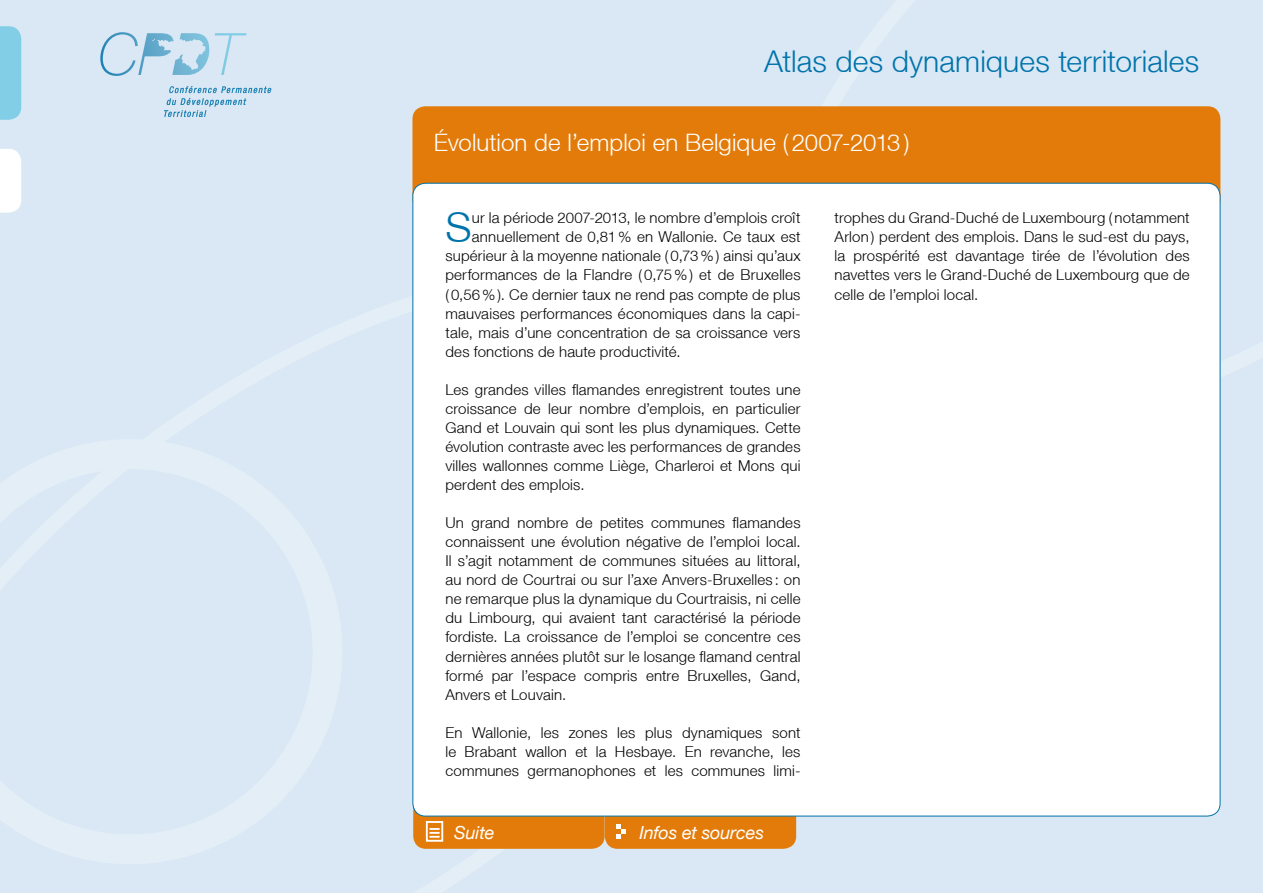
<style>
.page{position:relative;width:1263px;height:893px;background:#d9e8f4}
.page>*{position:absolute;margin:0;border:0;box-sizing:border-box;transform-origin:0 0}
.t1{font:300 41.7px "Helvetica Neue LT";color:#0073ab}
.t2{font:300 30px "Helvetica Neue LT";letter-spacing:.005em;color:#0073ab}
.t3{font:300 24px "Helvetica Neue LT";letter-spacing:.005em;color:#fff}
.t4{font:italic 18px "Helvetica Neue LT";letter-spacing:-.01em;color:#fff}
.t5{font:300 15px/19px "Helvetica Neue LT";letter-spacing:.015em;color:#000;text-align:justify}
</style>
<div class="page">
<svg style="left:164px;top:86px;width:107px;height:31px"></svg>
<svg style="left:215px;top:33px;width:32px;height:42px"></svg>
<svg style="left:100px;top:32px;width:109px;height:44px"></svg>
<div style="left:0;top:26px;width:21px;height:94px;background:#82cee6"></div>
<svg style="left:0;top:149px;width:21px;height:64px"></svg>
<div style="left:412px;top:106px;width:808px;height:107px;background:#e27b0a;border-radius:13px"></div>
<div style="left:605px;top:772px;width:191px;height:77px;background:#e27b0a;border-radius:13px"></div>
<svg style="left:616px;top:824px;width:10px;height:15px"></svg>
<div style="left:413px;top:772px;width:192px;height:77px;background:#e27b0a;border-radius:13px"></div>
<div style="left:426px;top:821px;width:17px;height:21px;border:2px solid #fff"></div>
<svg style="left:429px;top:828px;width:11px;height:10px"></svg>
<div style="left:413px;top:183px;width:807px;height:633px;background:#fff;border-radius:13px"></div>
<h2 class="t2" style="left:764px;top:43px;width:436px">Atlas des dynamiques territoriales</h2>
<h3 class="t3" style="left:434px;top:128px;width:477px">Évolution de l’emploi en Belgique (2007-2013)</h3>
<h1 class="t1" style="left:445px;top:202px;width:28px">S</h1>
<p class="t5" style="left:472px;top:208px;width:330px">ur la période 2007-2013, le nombre d’emplois croît</p>
<p class="t5" style="left:472px;top:227px;width:330px">annuellement de 0,81% en Wallonie. Ce taux est</p>
<p class="t5" style="left:445px;top:246px;width:357px">supérieur à la moyenne nationale (0,73%) ainsi qu’aux</p>
<p class="t5" style="left:445px;top:265px;width:357px">performances de la Flandre (0,75%) et de Bruxelles</p>
<p class="t5" style="left:445px;top:284px;width:357px">(0,56%). Ce dernier taux ne rend pas compte de plus</p>
<p class="t5" style="left:445px;top:303px;width:357px">mauvaises performances économiques dans la capi-</p>
<p class="t5" style="left:445px;top:322px;width:357px">tale, mais d’une concentration de sa croissance vers</p>
<p class="t5" style="left:445px;top:341px;width:237px">des fonctions de haute productivité.</p>
<p class="t5" style="left:445px;top:380px;width:357px">Les grandes villes flamandes enregistrent toutes une croissance de leur nombre d’emplois, en particulier Gand et Louvain qui sont les plus dynamiques. Cette évolution contraste avec les performances de grandes villes wallonnes comme Liège, Charleroi et Mons qui perdent des emplois.</p>
<p class="t5" style="left:445px;top:513px;width:357px">Un grand nombre de petites communes flamandes connaissent une évolution négative de l’emploi local.<br>Il s’agit notamment de communes situées au littoral, au nord de Courtrai ou sur l’axe Anvers-Bruxelles : on ne remarque plus la dynamique du Courtraisis, ni celle du Limbourg, qui avaient tant caractérisé la période fordiste. La croissance de l’emploi se concentre ces dernières années plutôt sur le losange flamand central formé par l’espace compris entre Bruxelles, Gand, Anvers et Louvain.</p>
<p class="t5" style="left:445px;top:722px;width:357px">En Wallonie, les zones les plus dynamiques sont le Brabant wallon et la Hesbaye. En revanche, les communes germanophones et les communes limi-</p>
<p class="t4" style="left:454px;top:822px;width:42px">Suite</p>
<p class="t4" style="left:639px;top:822px;width:126px">Infos et sources</p>
<p class="t5" style="left:834px;top:208px;width:357px">trophes du Grand-Duché de Luxembourg ( notamment Arlon ) perdent des emplois. Dans le sud-est du pays, la prospérité est davantage tirée de l’évolution des navettes vers le Grand-Duché de Luxembourg que de celle de l’emploi local.</p>
</div>
